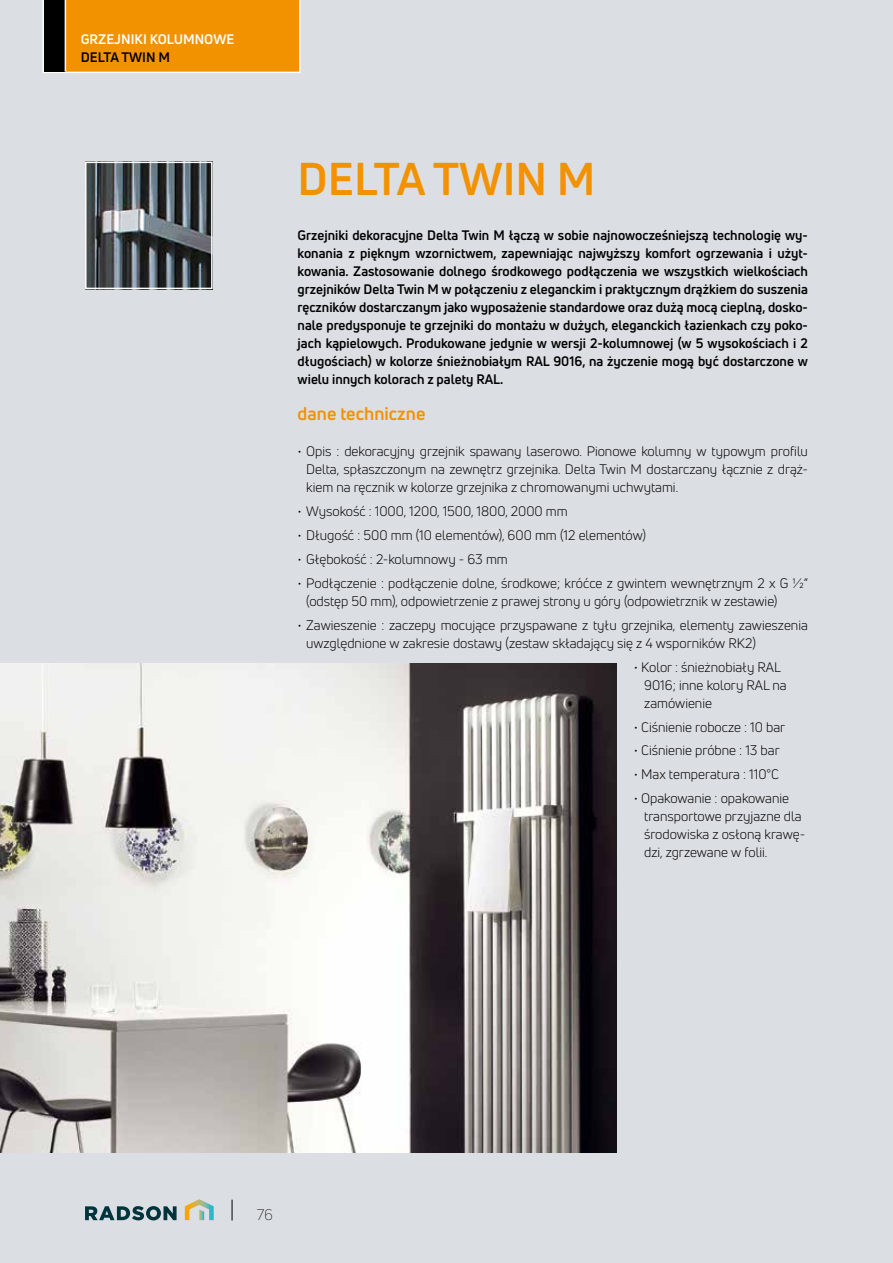
<style>
.page{position:relative;width:893px;height:1263px;background:#dbdfe3}
.page>*{position:absolute;margin:0;border:0;box-sizing:border-box;transform-origin:0 0}
.t1{font:700 45px "Uni Neue";color:#f39200}
.t2{font:700 18px "Uni Neue";color:#f39200}
.t3{font:300 15px "Uni Neue";color:#000}
.t4{font:13.5px/18px "Uni Neue";color:#000}
.t5{font:700 13.5px/18px "Uni Neue";color:#000;text-align:justify}
.t6{font:700 13.5px "Uni Neue";color:#fff}
</style>
<div class="page">
<div style="left:42px;top:0;width:259px;height:73px;background:#f39200"></div>
<div style="left:44px;top:0;width:21px;height:72px;background:#000"></div>
<hr style="left:65px;top:0;width:1px;height:72px;background:#fff">
<svg style="left:185px;top:1199px;width:29px;height:21px"></svg>
<svg style="left:85px;top:1206px;width:92px;height:14px"></svg>
<svg style="left:232px;top:1199px;width:1px;height:21px"></svg>
<img style="left:88px;top:165px;width:122px;height:121px">
<div style="left:85px;top:162px;width:128px;height:127px;border:2px solid #fff"></div>
<img style="left:0;top:663px;width:617px;height:489px">
<p class="t6" style="left:81px;top:31px;width:155px">GRZEJNIKI KOLUMNOWE</p>
<p class="t5" style="left:81px;top:48px;width:91px">DELTA TWIN M</p>
<h1 class="t1" style="left:298px;top:151px;width:299px">DELTA TWIN M</h1>
<p class="t5" style="left:298px;top:226px;width:512px">Grzejniki dekoracyjne Delta Twin M łączą w sobie najnowocześniejszą technologię wy&shy;konania z pięknym wzornictwem, zapewniając najwyższy komfort ogrzewania i użyt&shy;kowania. Zastosowanie dolnego środkowego podłączenia we wszystkich wielkościach grzejników Delta Twin M w połączeniu z eleganckim i praktycznym drążkiem do suszenia ręczników dostarczanym jako wyposażenie standardowe oraz dużą mocą cieplną, dosko&shy;nale predysponuje te grzejniki do montażu w dużych, eleganckich łazienkach czy poko&shy;jach kąpielowych. Produkowane jedynie w wersji 2-kolumnowej (w 5 wysokościach i 2 długościach) w kolorze śnieżnobiałym RAL 9016, na życzenie mogą być dostarczone w wielu innych kolorach z palety RAL.</p>
<h2 class="t2" style="left:298px;top:402px;width:129px">dane techniczne</h2>
<p class="t4" style="left:306px;top:442px;width:503px;text-align:justify;text-indent:-9px">• Opis : dekoracyjny grzejnik spawany laserowo. Pionowe kolumny w typowym profilu Delta, spłaszczonym na zewnętrz grzejnika. Delta Twin M dostarczany łącznie z drąż&shy;kiem na ręcznik w kolorze grzejnika z chromowanymi uchwytami.</p>
<p class="t4" style="left:298px;top:502px;width:272px">• Wysokość : 1000, 1200, 1500, 1800, 2000 mm</p>
<p class="t4" style="left:298px;top:526px;width:350px">• Długość : 500 mm (10 elementów), 600 mm (12 elementów)</p>
<p class="t4" style="left:298px;top:550px;width:212px">• Głębokość : 2-kolumnowy - 63 mm</p>
<p class="t4" style="left:306px;top:574px;width:504px;text-indent:-9px">• Podłączenie : podłączenie dolne, środkowe; króćce z gwintem wewnętrznym 2 x G ½” (odstęp 50 mm), odpowietrzenie z prawej strony u góry (odpowietrznik w zestawie)</p>
<p class="t4" style="left:306px;top:616px;width:503px;text-indent:-9px">• Zawieszenie : zaczepy mocujące przyspawane z tyłu grzejnika, elementy zawieszenia uwzględnione w zakresie dostawy (zestaw składający się z 4 wsporników RK2)</p>
<p class="t4" style="left:644px;top:658px;width:144px;text-indent:-11px">• Kolor : śnieżnobiały RAL<br>9016; inne kolory RAL na zamówienie</p>
<p class="t4" style="left:634px;top:718px;width:153px">• Ciśnienie robocze : 10 bar</p>
<p class="t4" style="left:634px;top:742px;width:148px">• Ciśnienie próbne : 13 bar</p>
<p class="t4" style="left:634px;top:765px;width:147px">• Max temperatura : 110°C</p>
<p class="t4" style="left:644px;top:789px;width:163px;text-indent:-11px">• Opakowanie : opakowanie transportowe przyjazne dla środowiska z osłoną krawę&shy;dzi, zgrzewane w folii.</p>
<p class="t3" style="left:256px;top:1206px;width:18px">76</p>
</div>
